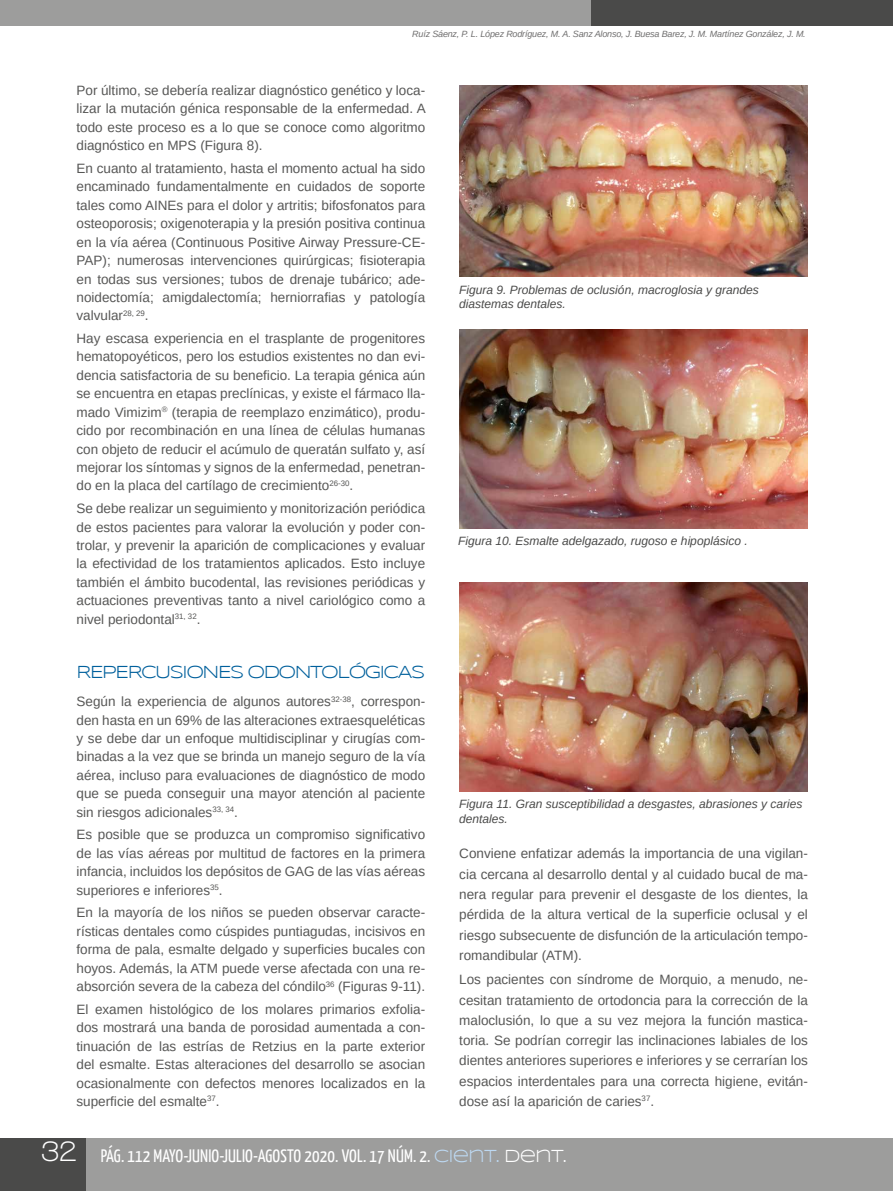
<style>
.page{position:relative;width:893px;height:1191px;background:#fff}
.page>*{position:absolute;margin:0;border:0;box-sizing:border-box;transform-origin:0 0}
.t1{font:700 30px "Walkway";color:#fff}
.t2{font:18px "Yanone Kaffeesatz";letter-spacing:.01em;color:#fff}
.t3{font:18px "Syncopate";letter-spacing:-.08em;color:#00609c}
.t4{font:13.5px/18.5px "Arimo";color:#575756;text-align:justify}
.t5{font:italic 12px/14.4px "Arimo";color:#4a4a49}
.t6{font:italic 9px "Arimo";letter-spacing:-.02em;color:#706f6f}
.s1{font-family:"Syncopate";color:#bdd8f1}
.s2{font-family:"Syncopate"}
</style>
<div class="page">
<div style="left:0;top:1138px;width:893px;height:53px;background:#9d9d9c"></div>
<div style="left:0;top:1138px;width:85px;height:53px;background:#4a4a49"></div>
<div style="left:0;top:0;width:893px;height:25px;background:#9d9d9c"></div>
<div style="left:591px;top:0;width:302px;height:25px;background:#4a4a49"></div>
<img style="left:459px;top:85px;width:349px;height:191px">
<img style="left:459px;top:330px;width:349px;height:198px">
<img style="left:459px;top:583px;width:349px;height:208px">
<p class="t6" style="left:412px;top:28px;width:395px">Ruíz Sáenz, P. L. López Rodríguez, M. A. Sanz Alonso, J. Buesa Barez, J. M. Martínez González, J. M.</p>
<p class="t4" style="left:77px;top:81px;width:351px">Por último, se debería realizar diagnóstico genético y loca&shy;lizar la mutación génica responsable de la enfermedad. A todo este proceso es a lo que se conoce como algoritmo diagnóstico en MPS (Figura 8).</p>
<p class="t4" style="left:77px;top:159px;width:350px">En cuanto al tratamiento, hasta el momento actual ha sido encaminado fundamentalmente en cuidados de soporte tales como AINEs para el dolor y artritis; bifosfonatos para osteoporosis; oxigenoterapia y la presión positiva continua en la vía aérea (Continuous Positive Airway Pressure-CE-PAP); numerosas intervenciones quirúrgicas; fisioterapia en todas sus versiones; tubos de drenaje tubárico; ade&shy;noidectomía; amigdalectomía; herniorrafias y patología valvular<sup>28,</sup> <sup>29</sup>.</p>
<p class="t4" style="left:77px;top:329px;width:350px">Hay escasa experiencia en el trasplante de progenitores hematopoyéticos, pero los estudios existentes no dan evi&shy;dencia satisfactoria de su beneficio. La terapia génica aún se encuentra en etapas preclínicas, y existe el fármaco lla&shy;mado Vimizim<sup>®</sup> (terapia de reemplazo enzimático), produ&shy;cido por recombinación en una línea de células humanas con objeto de reducir el acúmulo de queratán sulfato y, así mejorar los síntomas y signos de la enfermedad, penetran&shy;do en la placa del cartílago de crecimiento<sup>26-30</sup>.</p>
<p class="t4" style="left:77px;top:499px;width:350px">Se debe realizar un seguimiento y monitorización periódica de estos pacientes para valorar la evolución y poder con&shy;trolar, y prevenir la aparición de complicaciones y evaluar la efectividad de los tratamientos aplicados. Esto incluye también el ámbito bucodental, las revisiones periódicas y actuaciones preventivas tanto a nivel cariológico como a nivel periodontal<sup>31,</sup> <sup>32</sup>.</p>
<h2 class="t3" style="left:77px;top:662px;width:350px">REPERCUSIONES ODONTOLÓGICAS</h2>
<p class="t4" style="left:77px;top:692px;width:350px">Según la experiencia de algunos autores<sup>32-38</sup>, correspon&shy;den hasta en un 69% de las alteraciones extraesqueléticas y se debe dar un enfoque multidisciplinar y cirugías com&shy;binadas a la vez que se brinda un manejo seguro de la vía aérea, incluso para evaluaciones de diagnóstico de modo que se pueda conseguir una mayor atención al paciente sin riesgos adicionales<sup>33,</sup> <sup>34</sup>.</p>
<p class="t4" style="left:77px;top:825px;width:350px">Es posible que se produzca un compromiso significativo de las vías aéreas por multitud de factores en la primera infancia, incluidos los depósitos de GAG de las vías aéreas superiores e inferiores<sup>35</sup>.</p>
<p class="t4" style="left:77px;top:903px;width:350px">En la mayoría de los niños se pueden observar caracte&shy;rísticas dentales como cúspides puntiagudas, incisivos en forma de pala, esmalte delgado y superficies bucales con hoyos. Además, la ATM puede verse afectada con una re&shy;absorción severa de la cabeza del cóndilo<sup>36</sup> (Figuras 9-11).</p>
<p class="t4" style="left:77px;top:1000px;width:350px">El examen histológico de los molares primarios exfolia&shy;dos mostrará una banda de porosidad aumentada a con&shy;tinuación de las estrías de Retzius en la parte exterior del esmalte. Estas alteraciones del desarrollo se asocian ocasionalmente con defectos menores localizados en la superficie del esmalte<sup>37</sup>.</p>
<p class="t5" style="left:459px;top:282px;width:301px">Figura 9. Problemas de oclusión, macroglosia y grandes diastemas dentales.</p>
<p class="t5" style="left:458px;top:533px;width:291px">Figura 10. Esmalte adelgazado, rugoso e hipoplásico .</p>
<p class="t5" style="left:459px;top:797px;width:345px">Figura 11. Gran susceptibilidad a desgastes, abrasiones y caries dentales.</p>
<p class="t4" style="left:459px;top:843px;width:350px;line-height:20.2px">Conviene enfatizar además la importancia de una vigilan&shy;cia cercana al desarrollo dental y al cuidado bucal de ma&shy;nera regular para prevenir el desgaste de los dientes, la pérdida de la altura vertical de la superficie oclusal y el riesgo subsecuente de disfunción de la articulación tempo&shy;romandibular (ATM).</p>
<p class="t4" style="left:459px;top:969px;width:350px;line-height:20.2px">Los pacientes con síndrome de Morquio, a menudo, ne&shy;cesitan tratamiento de ortodoncia para la corrección de la maloclusión, lo que a su vez mejora la función mastica&shy;toria. Se podrían corregir las inclinaciones labiales de los dientes anteriores superiores e inferiores y se cerrarían los espacios interdentales para una correcta higiene, evitán&shy;dose así la aparición de caries<sup>37</sup>.</p>
<h1 class="t1" style="left:41px;top:1134px;width:37px">32</h1>
<h2 class="t2" style="left:101px;top:1144px;width:467px">PÁG. 112 MAYO-JUNIO-JULIO-AGOSTO 2020. VOL. 17 NÚM. 2. <span class="s1">CIENT.</span> <span class="s2">DENT.</span></h2>
</div>
